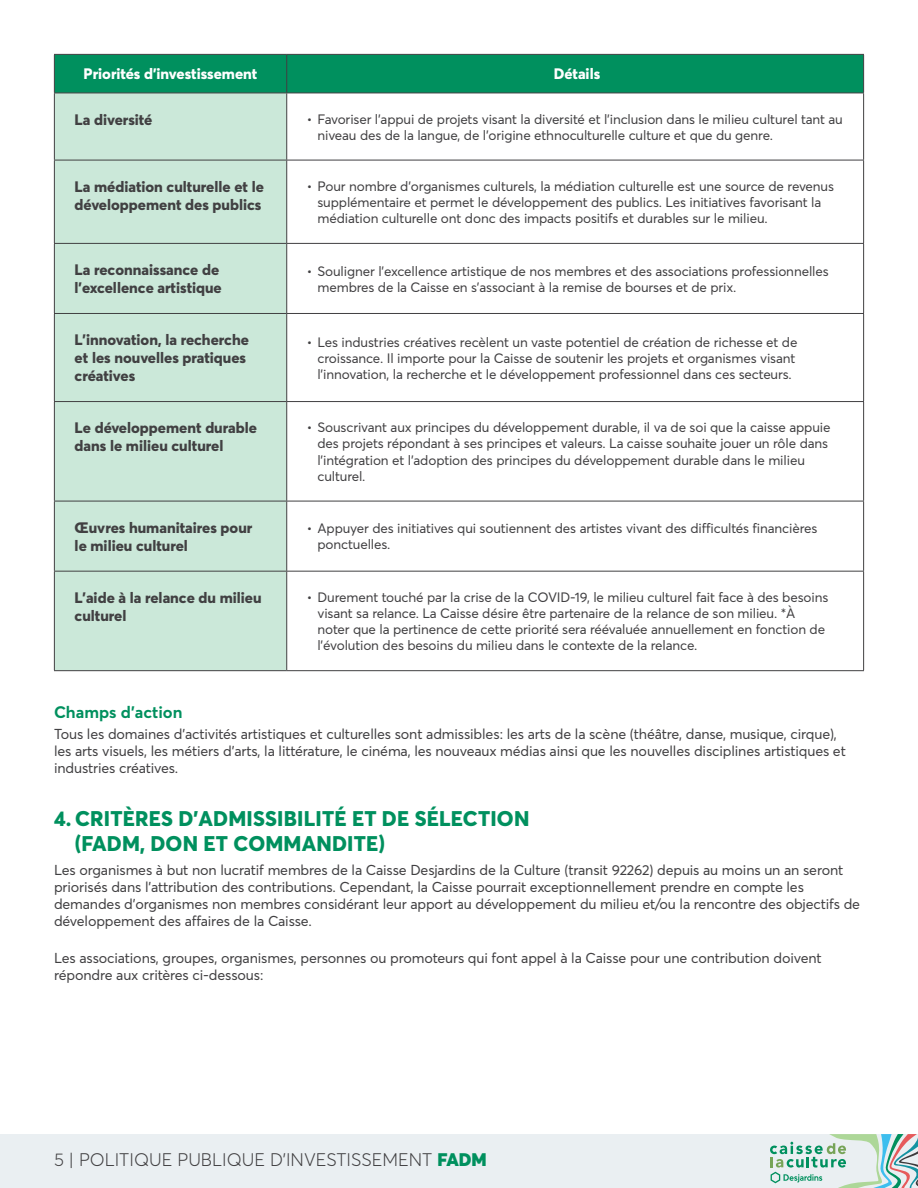
<style>
.page{position:relative;width:918px;height:1188px;background:#fff}
.page>*{position:absolute;margin:0;border:0;box-sizing:border-box;transform-origin:0 0}
.t1{font:800 21px/25.2px "Averta";letter-spacing:.01em;color:#00905e}
.t2{font:300 18px "Averta";color:#414042}
.t3{font:700 16.5px "Averta";color:#00905e}
.t4{font:800 15px/18px "Averta";color:#414042}
.t5{font:800 15px "Averta";color:#fff}
.t6{font:14.25px/17.1px "Averta";letter-spacing:-.01em;color:#414042}
.t7{font:13.5px/16.2px "Averta";letter-spacing:-.01em;color:#414042}
.s1{font-family:"Averta D";font-weight:900;color:#00905e}
</style>
<div class="page">
<div style="left:0;top:1134px;width:918px;height:54px;background:#eaeff2"></div>
<svg style="left:770px;top:1134px;width:148px;height:54px"></svg>
<div style="left:55px;top:55px;width:808px;height:38px;background:#00905e"></div>
<div style="left:55px;top:94px;width:231px;height:576px;background:#cbe8d9"></div>
<hr style="left:54px;top:54px;width:233px;height:1px;background:#414042">
<hr style="left:54px;top:55px;width:1px;height:38px;background:#414042">
<hr style="left:287px;top:54px;width:577px;height:1px;background:#414042">
<hr style="left:286px;top:55px;width:1px;height:38px;background:#414042">
<hr style="left:863px;top:55px;width:1px;height:38px;background:#414042">
<hr style="left:54px;top:93px;width:233px;height:1px;background:#414042">
<hr style="left:54px;top:93px;width:1px;height:67px;background:#414042">
<hr style="left:287px;top:93px;width:577px;height:1px;background:#414042">
<hr style="left:286px;top:93px;width:1px;height:67px;background:#414042">
<hr style="left:863px;top:93px;width:1px;height:67px;background:#414042">
<hr style="left:54px;top:160px;width:233px;height:1px;background:#414042">
<hr style="left:54px;top:160px;width:1px;height:83px;background:#414042">
<hr style="left:287px;top:160px;width:577px;height:1px;background:#414042">
<hr style="left:286px;top:160px;width:1px;height:83px;background:#414042">
<hr style="left:863px;top:160px;width:1px;height:83px;background:#414042">
<hr style="left:54px;top:243px;width:233px;height:1px;background:#414042">
<hr style="left:54px;top:244px;width:1px;height:69px;background:#414042">
<hr style="left:287px;top:243px;width:577px;height:1px;background:#414042">
<hr style="left:286px;top:244px;width:1px;height:69px;background:#414042">
<hr style="left:863px;top:244px;width:1px;height:69px;background:#414042">
<hr style="left:54px;top:313px;width:233px;height:1px;background:#414042">
<hr style="left:54px;top:314px;width:1px;height:87px;background:#414042">
<hr style="left:287px;top:313px;width:577px;height:1px;background:#414042">
<hr style="left:286px;top:314px;width:1px;height:87px;background:#414042">
<hr style="left:863px;top:314px;width:1px;height:87px;background:#414042">
<hr style="left:54px;top:401px;width:233px;height:1px;background:#414042">
<hr style="left:54px;top:402px;width:1px;height:99px;background:#414042">
<hr style="left:287px;top:401px;width:577px;height:1px;background:#414042">
<hr style="left:286px;top:402px;width:1px;height:99px;background:#414042">
<hr style="left:863px;top:402px;width:1px;height:99px;background:#414042">
<hr style="left:54px;top:501px;width:233px;height:1px;background:#414042">
<hr style="left:54px;top:501px;width:1px;height:70px;background:#414042">
<hr style="left:287px;top:501px;width:577px;height:1px;background:#414042">
<hr style="left:286px;top:501px;width:1px;height:70px;background:#414042">
<hr style="left:863px;top:501px;width:1px;height:70px;background:#414042">
<hr style="left:54px;top:571px;width:233px;height:1px;background:#414042">
<hr style="left:54px;top:572px;width:1px;height:98px;background:#414042">
<hr style="left:287px;top:571px;width:577px;height:1px;background:#414042">
<hr style="left:286px;top:572px;width:1px;height:98px;background:#414042">
<hr style="left:863px;top:572px;width:1px;height:98px;background:#414042">
<hr style="left:54px;top:670px;width:233px;height:1px;background:#414042">
<hr style="left:287px;top:670px;width:577px;height:1px;background:#414042">
<p class="t5" style="left:84px;top:65px;width:175px">Priorités d’investissement</p>
<p class="t5" style="left:554px;top:65px;width:48px">Détails</p>
<p class="t4" style="left:75px;top:110px;width:79px">La diversité</p>
<p class="t7" style="left:317px;top:111px;width:527px;text-indent:-11px">• Favoriser l’appui de projets visant la diversité et l’inclusion dans le milieu culturel tant au niveau des de la langue, de l’origine ethnoculturelle culture et que du genre.</p>
<p class="t4" style="left:75px;top:177px;width:191px">La médiation culturelle et le développement des publics</p>
<p class="t7" style="left:317px;top:178px;width:518px;text-indent:-11px">• Pour nombre d’organismes culturels, la médiation culturelle est une source de revenus supplémentaire et permet le développement des publics. Les initiatives favorisant la médiation culturelle ont donc des impacts positifs et durables sur le milieu.</p>
<p class="t4" style="left:75px;top:261px;width:149px">La reconnaissance de l’excellence artistique</p>
<p class="t7" style="left:317px;top:263px;width:513px;text-indent:-11px">• Souligner l’excellence artistique de nos membres et des associations professionnelles membres de la Caisse en s’associant à la remise de bourses et de prix.</p>
<p class="t4" style="left:75px;top:331px;width:176px">L’innovation, la recherche et les nouvelles pratiques créatives</p>
<p class="t7" style="left:317px;top:334px;width:481px;text-indent:-11px">• Les industries créatives recèlent un vaste potentiel de création de richesse et de croissance. Il importe pour la Caisse de soutenir les projets et organismes visant l’innovation, la recherche et le développement professionnel dans ces secteurs.</p>
<p class="t4" style="left:75px;top:419px;width:184px">Le développement durable dans le milieu culturel</p>
<p class="t7" style="left:317px;top:419px;width:515px;text-indent:-11px">• Souscrivant aux principes du développement durable, il va de soi que la caisse appuie des projets répondant à ses principes et valeurs. La caisse souhaite jouer un rôle dans l’intégration et l’adoption des principes du développement durable dans le milieu culturel.</p>
<p class="t4" style="left:75px;top:518px;width:179px">Œuvres humanitaires pour le milieu culturel</p>
<p class="t7" style="left:317px;top:520px;width:502px;text-indent:-11px">• Appuyer des initiatives qui soutiennent des artistes vivant des difficultés financières ponctuelles.</p>
<p class="t4" style="left:75px;top:588px;width:189px">L’aide à la relance du milieu culturel</p>
<p class="t7" style="left:317px;top:589px;width:512px;text-indent:-11px">• Durement touché par la crise de la COVID-19, le milieu culturel fait face à des besoins visant sa relance. La Caisse désire être partenaire de la relance de son milieu. *À noter que la pertinence de cette priorité sera réévaluée annuellement en fonction de l’évolution des besoins du milieu dans le contexte de la relance.</p>
<p class="t3" style="left:54px;top:702px;width:130px">Champs d’action</p>
<p class="t6" style="left:54px;top:726px;width:793px">Tous les domaines d’activités artistiques et culturelles sont admissibles : les arts de la scène (théâtre, danse, musique, cirque), les arts visuels, les métiers d’arts, la littérature, le cinéma, les nouveaux médias ainsi que les nouvelles disciplines artistiques et industries créatives.</p>
<h1 class="t1" style="left:75px;top:805px;width:456px;text-indent:-21px">4. CRITÈRES D’ADMISSIBILITÉ ET DE SÉLECTION (FADM, DON ET COMMANDITE)</h1>
<p class="t6" style="left:54px;top:861px;width:808px">Les organismes à but non lucratif membres de la Caisse Desjardins de la Culture (transit 92262) depuis au moins un an seront priorisés dans l’attribution des contributions. Cependant, la Caisse pourrait exceptionnellement prendre en compte les demandes d’organismes non membres considérant leur apport au développement du milieu et/ou la rencontre des objectifs de développement des affaires de la Caisse.</p>
<p class="t6" style="left:54px;top:950px;width:769px">Les associations, groupes, organismes, personnes ou promoteurs qui font appel à la Caisse pour une contribution doivent répondre aux critères ci-dessous :</p>
<h2 class="t2" style="left:54px;top:1149px;width:434px">5 | POLITIQUE PUBLIQUE D’INVESTISSEMENT <span class="s1">FADM</span></h2>
</div>
